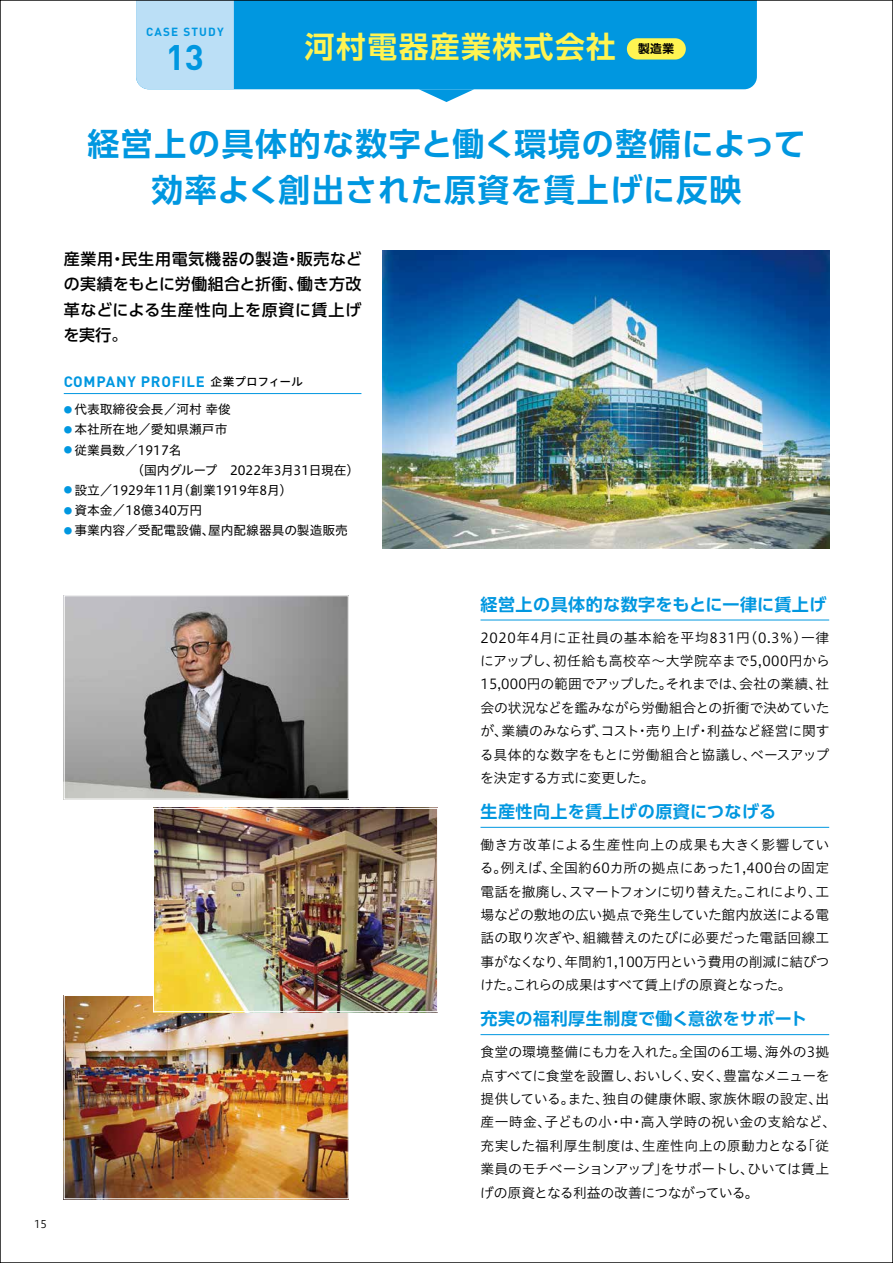
<style>
.page{position:relative;width:893px;height:1263px;background:#fff}
.page>*{position:absolute;margin:0;border:0;box-sizing:border-box;transform-origin:0 0}
.t1{font:700 35.1px "DIN";color:#0097e0}
.t2{font:700 31.95px/46.8px "UD Shin Go Pro De";letter-spacing:.045em;color:#0097e0;text-align:center}
.t3{font:700 29.7px "UD Shin Go Pro De";letter-spacing:.05em;color:#fff452}
.t4{font:700 16.95px "UD Shin Go Pro De";letter-spacing:.03em;color:#0097e0}
.t5{font:500 15.9px/25.5px "UD Shin Go Pro";letter-spacing:.03em;color:#000;text-align:justify}
.t6{font:700 14.85px "DIN";letter-spacing:.05em;color:#0097e0}
.t7{font:13.8px/23.4px "Hiragino UD Sans Std W3";letter-spacing:-.015em;color:#000;text-align:justify}
.t8{font:12.75px/20.2px "Hiragino UD Sans Std W4";color:#000}
.t9{font:700 11.7px "DIN";letter-spacing:.1em;color:#0097e0}
.t10{font:700 11.7px "UD Shin Go Pro De";color:#000}
.t11{font:10.65px "Hiragino UD Sans Std W3";color:#000}
.s1{font-family:"Hiragino UD Sans Std W5";font-weight:400;font-size:11.7px;color:#000}
.s2{font-size:8.55px;color:#0097e0}
</style>
<div class="page">
<img style="left:66px;top:997px;width:281px;height:200px">
<div style="left:64px;top:995px;width:285px;height:204px;border:1px solid #fff"></div>
<div style="left:234px;top:2px;width:523px;height:87px;background:#0097e0"></div>
<div style="left:136px;top:2px;width:98px;height:87px;background:#bbdff6"></div>
<svg style="left:419px;top:89px;width:55px;height:13px"></svg>
<hr style="left:64px;top:393px;width:297px;height:1px;background:#0097e0">
<img style="left:383px;top:251px;width:446px;height:298px">
<div style="left:627px;top:38px;width:59px;height:22px;background:#fff452;border-radius:11px"></div>
<hr style="left:480px;top:620px;width:349px;height:1px;background:#0097e0">
<hr style="left:480px;top:827px;width:349px;height:1px;background:#0097e0">
<hr style="left:480px;top:1034px;width:349px;height:1px;background:#0097e0">
<img style="left:66px;top:597px;width:281px;height:200px">
<div style="left:64px;top:595px;width:285px;height:204px;border:1px solid #fff"></div>
<img style="left:155px;top:810px;width:281px;height:200px">
<div style="left:153px;top:808px;width:285px;height:204px;border:1px solid #fff"></div>
<p class="t9" style="left:146px;top:23px;width:79px">CASE STUDY</p>
<h1 class="t1" style="left:166px;top:34px;width:40px">13</h1>
<h3 class="t3" style="left:305px;top:23px;width:313px">河村電器産業株式会社</h3>
<p class="t10" style="left:638px;top:39px;width:38px">製造業</p>
<h2 class="t2" style="left:87px;top:119px;width:720px">経営上の具体的な数字と働く環境の整備によって効率よく創出された原資を賃上げに反映</h2>
<p class="t5" style="left:63px;top:246px;width:300px">産業用・民生用電気機器の製造・販売などの実績をもとに労働組合と折衝、働き方改革などによる生産性向上を原資に賃上げを実行。</p>
<p class="t6" style="left:64px;top:372px;width:240px">COMPANY PROFILE <span class="s1">企業プロフィール</span></p>
<p class="t8" style="left:64px;top:398px;width:169px"><span class="s2">●</span> 代表取締役会長／河村 幸俊</p>
<p class="t8" style="left:64px;top:419px;width:165px"><span class="s2">●</span> 本社所在地／愛知県瀬戸市</p>
<p class="t8" style="left:138px;top:439px;width:217px;text-indent:-74px"><span class="s2">●</span> 従業員数／1917名<br>(国内グループ　2022年3月31日現在)</p>
<p class="t8" style="left:64px;top:479px;width:223px"><span class="s2">●</span> 設立／1929年11月(創業1919年8月)</p>
<p class="t8" style="left:64px;top:499px;width:140px"><span class="s2">●</span> 資本金／18億340万円</p>
<p class="t8" style="left:64px;top:520px;width:286px"><span class="s2">●</span> 事業内容／受配電設備、屋内配線器具の製造販売</p>
<p class="t11" style="left:34px;top:1215px;width:14px">15</p>
<p class="t4" style="left:480px;top:591px;width:347px">経営上の具体的な数字をもとに一律に賃上げ</p>
<p class="t7" style="left:480px;top:625px;width:351px">2020年4月に正社員の基本給を平均831円(0.3％)一律にアップし、初任給も高校卒～大学院卒まで5,000円から15,000円の範囲でアップした。それまでは、会社の業績、社会の状況などを鑑みながら労働組合との折衝で決めていたが、業績のみならず、コスト・売り上げ・利益など経営に関する具体的な数字をもとに労働組合と協議し、ベースアップを決定する方式に変更した。</p>
<p class="t4" style="left:480px;top:798px;width:297px">生産性向上を賃上げの原資につなげる</p>
<p class="t7" style="left:480px;top:832px;width:351px">働き方改革による生産性向上の成果も大きく影響している。例えば、全国約60カ所の拠点にあった1,400台の固定電話を撤廃し、スマートフォンに切り替えた。これにより、工場などの敷地の広い拠点で発生していた館内放送による電話の取り次ぎや、組織替えのたびに必要だった電話回線工事がなくなり、年間約1,100万円という費用の削減に結びつけた。これらの成果はすべて賃上げの原資となった。</p>
<p class="t4" style="left:480px;top:1005px;width:328px">充実の福利厚生制度で働く意欲をサポート</p>
<p class="t7" style="left:480px;top:1039px;width:357px;text-align:left">食堂の環境整備にも力を入れた。全国の6工場、海外の3拠点すべてに食堂を設置し、おいしく、安く、豊富なメニューを提供している。また、独自の健康休暇、家族休暇の設定、出産一時金、子どもの小・中・高入学時の祝い金の支給など、充実した福利厚生制度は、生産性向上の原動力となる「従業員のモチベーションアップ」をサポートし、ひいては賃上げの原資となる利益の改善につながっている。</p>
</div>
